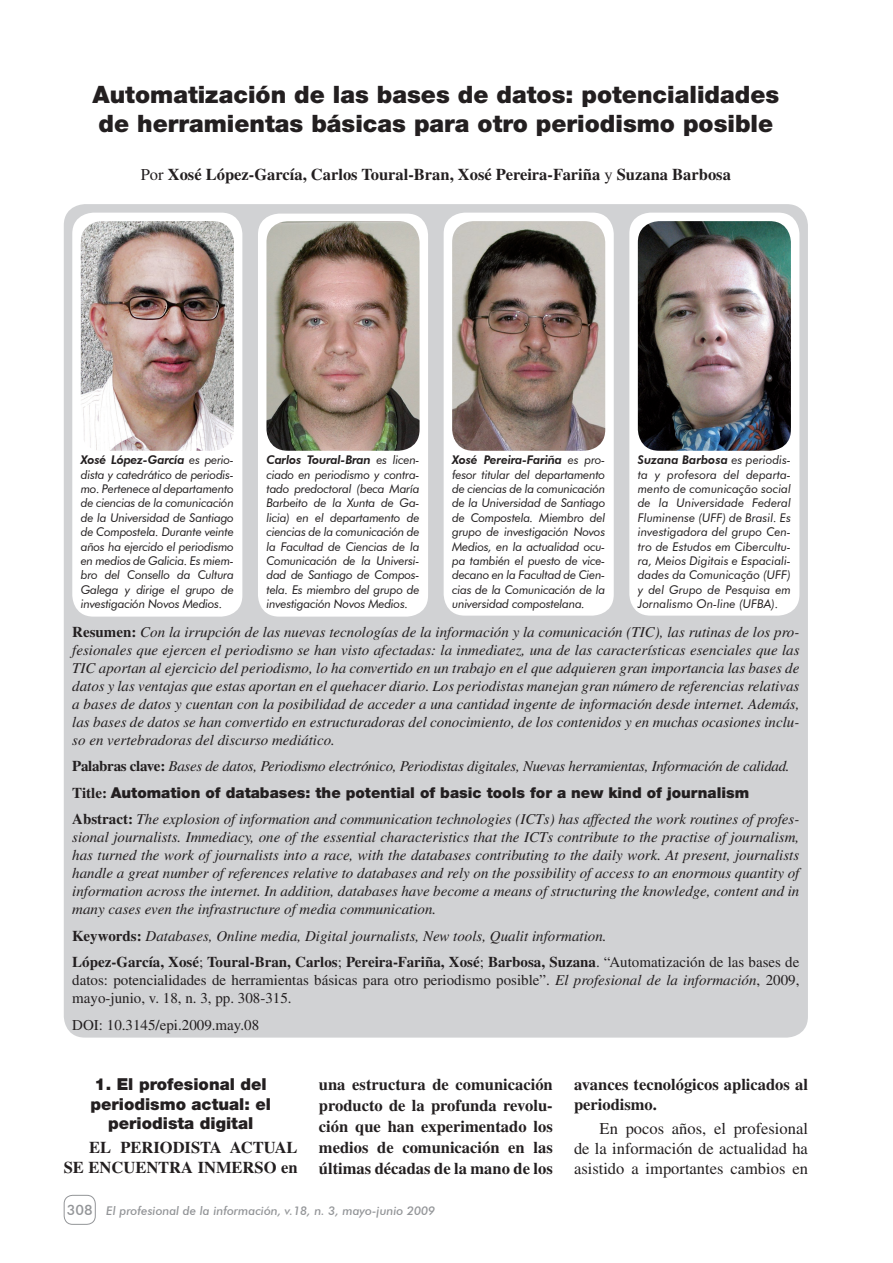
<style>
.page{position:relative;width:893px;height:1263px;background:#fff}
.page>*{position:absolute;margin:0;border:0;box-sizing:border-box;transform-origin:0 0}
.t1{font:900 24px/28.8px "Helvetica Neue";color:#231f20}
.t2{font:700 16.5px/21px "Times";color:#231f20;text-align:right}
.t3{font:16.5px/19.8px "Times";color:#231f20;text-align:justify}
.t4{font:900 16.5px/19.8px "Helvetica Neue";color:#231f20;text-align:center}
.t5{font:italic 15px/18px "Times";letter-spacing:-.02em;color:#231f20;text-align:justify}
.t6{font:700 15px/26.5px "Times";color:#231f20}
.t7{font:15px/18px "Times";color:#231f20}
.t8{font:900 15px "Helvetica Neue";color:#231f20}
.t9{font:500 14.25px "Futura BT";color:#939598}
.t10{font:italic 12px/14.4px "Futura BT";letter-spacing:-.02em;color:#231f20;text-align:justify}
.t11{font:italic 500 12px "Futura BT";color:#939598}
.s1{font-weight:400}
.s2{font-weight:800}
.s3{font-weight:700;font-style:normal}
.s4{font-family:"Times";font-weight:700}
.s5{font-weight:400;font-style:italic}
.s6{font-style:italic}
</style>
<div class="page">
<div style="left:64px;top:1195px;width:32px;height:30px;border:1px solid #939598;border-radius:9px"></div>
<div style="left:64px;top:204px;width:744px;height:833px;background:#d1d2d4;border-radius:21px"></div>
<div style="left:444px;top:213px;width:170px;height:403px;background:#fff;border-radius:21px"></div>
<img style="left:452px;top:221px;width:153px;height:230px;border-radius:21px">
<div style="left:629px;top:213px;width:170px;height:403px;background:#fff;border-radius:21px"></div>
<img style="left:638px;top:221px;width:153px;height:230px;border-radius:21px">
<div style="left:258px;top:214px;width:170px;height:403px;background:#fff;border-radius:21px"></div>
<img style="left:266px;top:221px;width:154px;height:230px;border-radius:21px">
<div style="left:72px;top:213px;width:170px;height:404px;background:#fff;border-radius:21px"></div>
<img style="left:81px;top:221px;width:153px;height:230px;border-radius:21px">
<h1 class="t1" style="left:92px;top:80px;width:688px">Automatización de las bases de datos: potencialidades de herramientas básicas para otro periodismo posible</h1>
<p class="t2" style="left:141px;top:164px;width:592px"><span class="s1">Por</span> Xosé López-García, Carlos Toural-Bran, Xosé Pereira-Fariña <span class="s1">y</span> Suzana Barbosa</p>
<p class="t10" style="left:81px;top:453px;width:155px"><span class="s2">Xosé López-García</span> es perio&shy;dista y catedrático de periodis&shy;mo. Pertenece al departamento de ciencias de la comunicación de la Universidad de Santiago de Compostela. Durante veinte años ha ejercido el periodismo en medios de Galicia. Es miem&shy;bro del Consello da Cultura Galega y dirige el grupo de investigación Novos Medios.</p>
<p class="t10" style="left:266px;top:453px;width:155px"><span class="s2">Carlos Toural-Bran</span> es licen&shy;ciado en periodismo y contra&shy;tado predoctoral (beca María Barbeito de la Xunta de Ga&shy;licia) en el departamento de ciencias de la comunicación de la Facultad de Ciencias de la Comunicación de la Universi&shy;dad de Santiago de Compos&shy;tela. Es miembro del grupo de investigación Novos Medios.</p>
<p class="t10" style="left:452px;top:453px;width:155px"><span class="s2">Xosé Pereira-Fariña</span> es pro&shy;fesor titular del departamento de ciencias de la comunicación de la Universidad de Santiago de Compostela. Miembro del grupo de investigación Novos Medios, en la actualidad ocu&shy;pa también el puesto de vice&shy;decano en la Facultad de Cien&shy;cias de la Comunicación de la universidad compostelana.</p>
<p class="t10" style="left:638px;top:453px;width:155px"><span class="s2">Suzana Barbosa</span> es periodis&shy;ta y profesora del departa&shy;mento de comunicação social de la Universidade Federal Fluminense (UFF) de Brasil. Es investigadora del grupo Cen&shy;tro de Estudos em Cibercultu&shy;ra, Meios Digitais e Espaciali&shy;dades da Comunicação (UFF) y del Grupo de Pesquisa em Jornalismo On-line (UFBA).</p>
<p class="t5" style="left:72px;top:623px;width:729px"><span class="s3">Resumen:</span> Con la irrupción de las nuevas tecnologías de la información y la comunicación (TIC), las rutinas de los pro&shy;fesionales que ejercen el periodismo se han visto afectadas: la inmediatez, una de las características esenciales que las TIC aportan al ejercicio del periodismo, lo ha convertido en un trabajo en el que adquieren gran importancia las bases de datos y las ventajas que estas aportan en el quehacer diario. Los periodistas manejan gran número de referencias relativas a bases de datos y cuentan con la posibilidad de acceder a una cantidad ingente de información desde internet. Además, las bases de datos se han convertido en estructuradoras del conocimiento, de los contenidos y en muchas ocasiones inclu&shy;so en vertebradoras del discurso mediático.</p>
<p class="t5" style="left:72px;top:757px;width:719px"><span class="s3">Palabras clave:</span> Bases de datos, Periodismo electrónico, Periodistas digitales, Nuevas herramientas, Información de calidad.</p>
<p class="t8" style="left:72px;top:783px;width:678px"><span class="s4">Title:</span> Automation of databases: the potential of basic tools for a new kind of journalism</p>
<p class="t5" style="left:72px;top:810px;width:729px"><span class="s3">Abstract:</span> The explosion of information and communication technologies (ICTs) has affected the work routines of profes&shy;sional journalists. Immediacy, one of the essential characteristics that the ICTs contribute to the practise of journalism, has turned the work of journalists into a race, with the databases contributing to the daily work. At present, journalists handle a great number of references relative to databases and rely on the possibility of access to an enormous quantity of information across the internet. In addition, databases have become a means of structuring the knowledge, content and in many cases even the infrastructure of media communication.</p>
<p class="t6" style="left:72px;top:922px;width:729px">Keywords: <span class="s5">Databases, Online media, Digital journalists, New tools, Qualit information.<br></span>López-García, Xosé<span class="s1">;</span> Toural-Bran, Carlos<span class="s1">;</span> Pereira-Fariña, Xosé<span class="s1">;</span> Barbosa, Suzana<span class="s1">. “Automatización de las bases de</span></p>
<p class="t7" style="left:72px;top:971px;width:729px">datos: potencialidades de herramientas básicas para otro periodismo posible”. <span class="s6">El profesional de la información</span>, 2009, mayo-junio, v. 18, n. 3, pp. 308-315.</p>
<p class="t7" style="left:72px;top:1016px;width:188px">DOI: 10.3145/epi.2009.may.08</p>
<p class="t4" style="left:90px;top:1074px;width:182px">1. El profesional del periodismo actual: el periodista digital</p>
<p class="t2" style="left:64px;top:1138px;width:235px;line-height:19.8px">EL PERIODISTA ACTUAL<br>SE ENCUENTRA INMERSO en</p>
<p class="t2" style="left:319px;top:1074px;width:235px;text-align:justify">una estructura de comunicación producto de la profunda revolu&shy;ción que han experimentado los medios de comunicación en las últimas décadas de la mano de los</p>
<p class="t2" style="left:574px;top:1074px;width:235px;line-height:19.8px;text-align:left">avances tecnológicos aplicados al periodismo.</p>
<p class="t3" style="left:574px;top:1118px;width:235px;text-indent:26px">En pocos años, el profesional de la información de actualidad ha asistido a importantes cambios en</p>
<p class="t9" style="left:67px;top:1201px;width:27px">308</p>
<p class="t11" style="left:106px;top:1203px;width:330px">El profesional de la información, v.18, n. 3, mayo-junio 2009</p>
</div>
